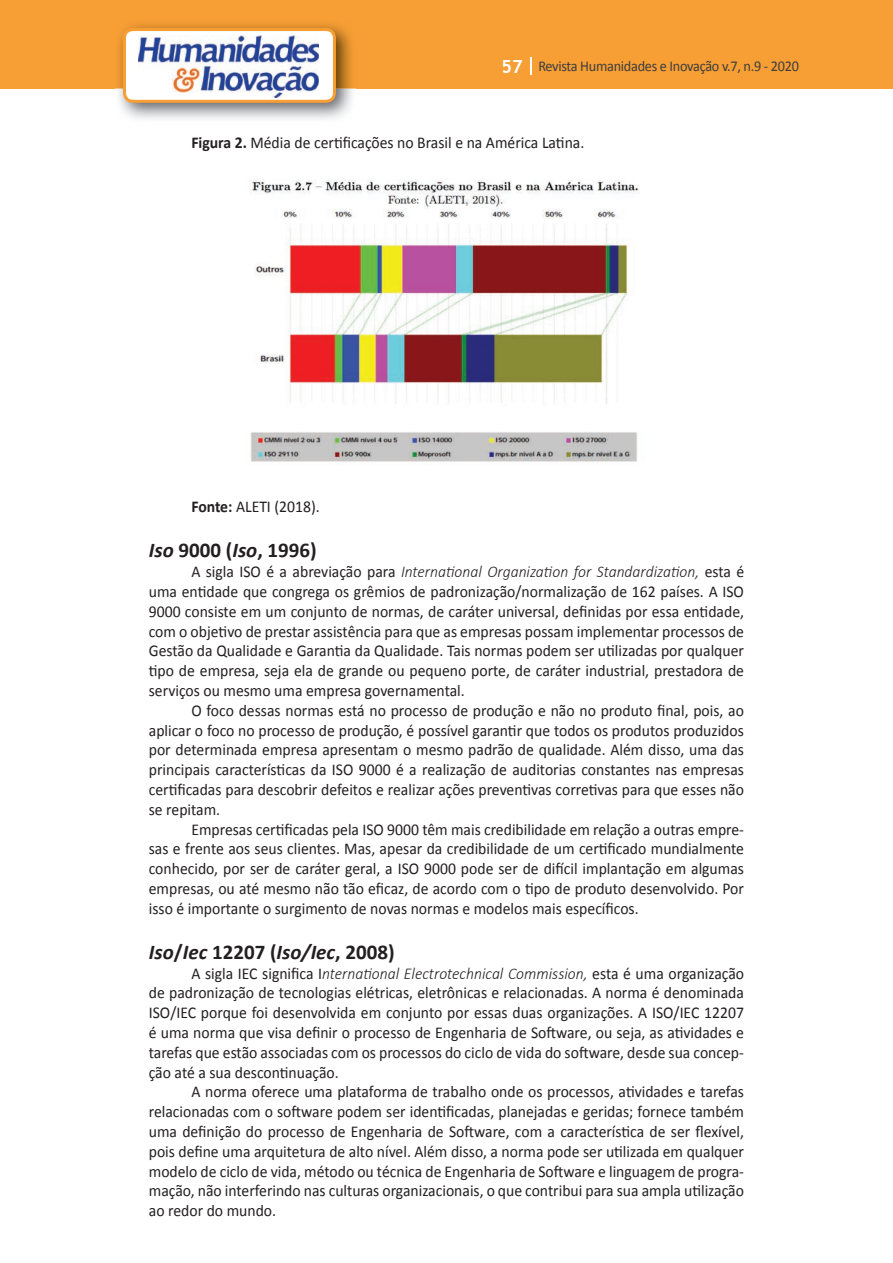
<style>
.page{position:relative;width:893px;height:1263px;background:#fff}
.page>*{position:absolute;margin:0;border:0;box-sizing:border-box;transform-origin:0 0}
.t1{font:italic 700 21px "Calibri";color:#231f20}
.t2{font:700 21px "Calibri";color:#231f20}
.t3{font:16.5px/19.8px "Calibri";color:#231f20;text-align:justify;scale:.95 1}
.t4{font:15px "Calibri";letter-spacing:-.02em;color:#3e3e3f;scale:.95 1}
.s1{font-family:"Trebuchet MS";font-weight:700;font-size:18px;color:#fff}
.s2{font-weight:700}
.s3{font-style:italic}
.s4{font-weight:300;font-style:italic}
.s5{font-style:normal}
</style>
<div class="page">
<div style="left:0;top:0;width:893px;height:88px;background:#f79e34"></div>
<svg style="left:530px;top:57px;width:2px;height:18px"></svg>
<img style="left:115px;top:24px;width:241px;height:95px">
<svg style="left:123px;top:28px;width:213px;height:75px"></svg>
<img style="left:251px;top:180px;width:388px;height:282px">
<p class="t4" style="left:501px;top:57px;width:315px"><span class="s1">57</span> Revista Humanidades e Inovação v.7, n.9 - 2020</p>
<p class="t3" style="left:191px;top:133px;width:415px"><span class="s2">Figura 2.</span> Média de certificações no Brasil e na América Latina.</p>
<p class="t3" style="left:191px;top:497px;width:137px"><span class="s2">Fonte:</span> ALETI (2018).</p>
<p class="t2" style="left:149px;top:537px;width:169px"><span class="s3">Iso</span> 9000 (<span class="s3">Iso</span>, 1996)</p>
<p class="t3" style="left:149px;top:562px;width:628px;text-indent:43px">A sigla ISO é a abreviação para <span class="s4">International Organization for Standardization,</span> esta é uma entidade que congrega os grêmios de padronização/normalização de 162 países. A ISO 9000 consiste em um conjunto de normas, de caráter universal, definidas por essa entidade, com o objetivo de prestar assistência para que as empresas possam implementar processos de Gestão da Qualidade e Garantia da Qualidade. Tais normas podem ser utilizadas por qualquer tipo de empresa, seja ela de grande ou pequeno porte, de caráter industrial, prestadora de serviços ou mesmo uma empresa governamental.</p>
<p class="t3" style="left:149px;top:700px;width:628px;text-indent:43px">O foco dessas normas está no processo de produção e não no produto final, pois, ao aplicar o foco no processo de produção, é possível garantir que todos os produtos produzidos por determinada empresa apresentam o mesmo padrão de qualidade. Além disso, uma das principais características da ISO 9000 é a realização de auditorias constantes nas empresas certificadas para descobrir defeitos e realizar ações preventivas corretivas para que esses não se repitam.</p>
<p class="t3" style="left:149px;top:819px;width:628px;text-indent:43px">Empresas certificadas pela ISO 9000 têm mais credibilidade em relação a outras empre&shy;sas e frente aos seus clientes. Mas, apesar da credibilidade de um certificado mundialmente conhecido, por ser de caráter geral, a ISO 9000 pode ser de difícil implantação em algumas empresas, ou até mesmo não tão eficaz, de acordo com o tipo de produto desenvolvido. Por isso é importante o surgimento de novas normas e modelos mais específicos.</p>
<p class="t1" style="left:149px;top:938px;width:247px">Iso<span class="s5">/</span>Iec <span class="s5">12207 (</span>Iso/Iec<span class="s5">, 2008)</span></p>
<p class="t3" style="left:149px;top:963px;width:628px;text-indent:43px">A sigla IEC significa I<span class="s4">nternational Electrotechnical Commission,</span> esta é uma organização de padronização de tecnologias elétricas, eletrônicas e relacionadas. A norma é denominada ISO/IEC porque foi desenvolvida em conjunto por essas duas organizações. A ISO/IEC 12207 é uma norma que visa definir o processo de Engenharia de Software, ou seja, as atividades e tarefas que estão associadas com os processos do ciclo de vida do software, desde sua concep&shy;ção até a sua descontinuação.</p>
<p class="t3" style="left:149px;top:1082px;width:628px;text-indent:43px">A norma oferece uma plataforma de trabalho onde os processos, atividades e tarefas relacionadas com o software podem ser identificadas, planejadas e geridas; fornece também uma definição do processo de Engenharia de Software, com a característica de ser flexível, pois define uma arquitetura de alto nível. Além disso, a norma pode ser utilizada em qualquer modelo de ciclo de vida, método ou técnica de Engenharia de Software e linguagem de progra&shy;mação, não interferindo nas culturas organizacionais, o que contribui para sua ampla utilização ao redor do mundo.</p>
</div>
